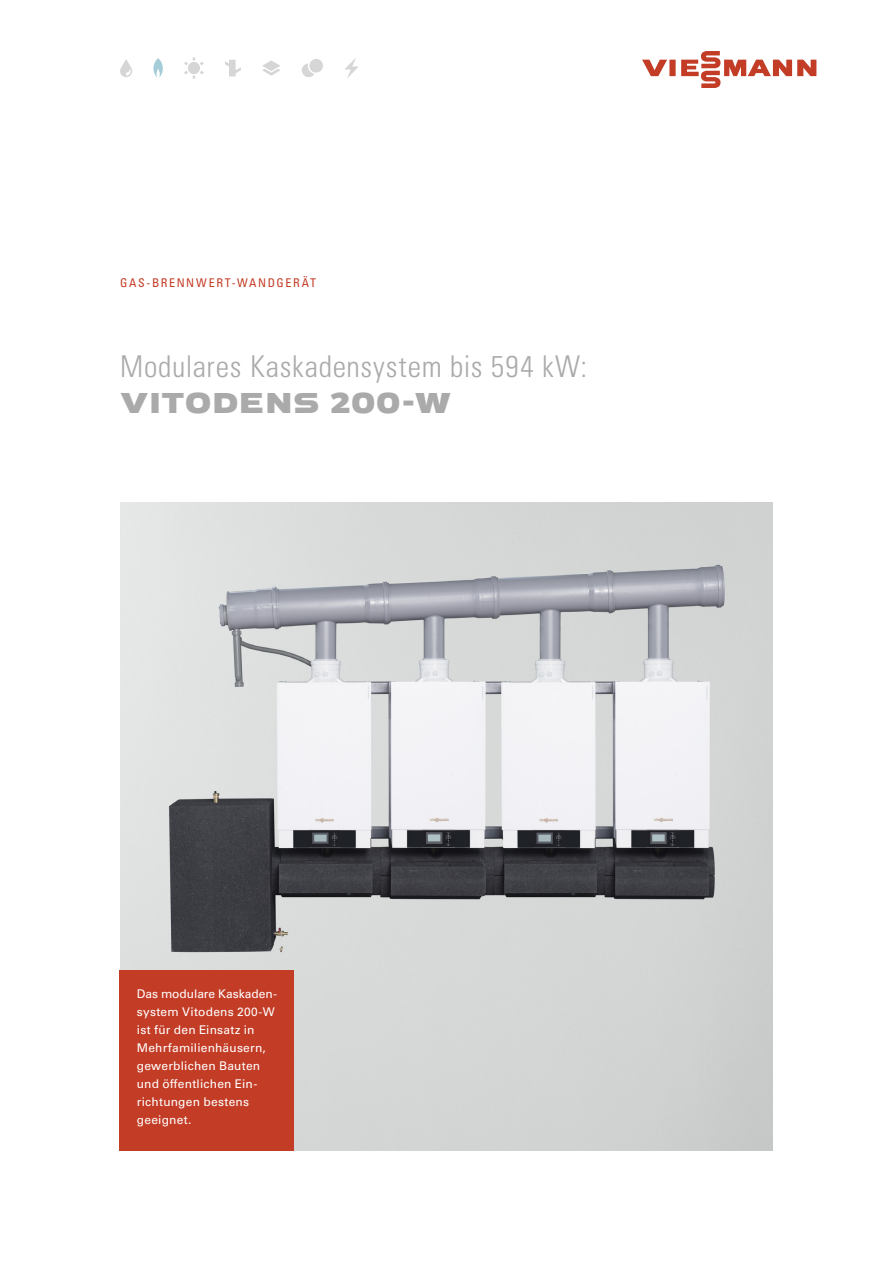
<style>
.page{position:relative;width:893px;height:1263px;background:#fff}
.page>*{position:absolute;margin:0;border:0;box-sizing:border-box;transform-origin:0 0}
.t1{font:30px "Univers LTCYR 47 Light Cond";letter-spacing:.02em;color:#aaa}
.t2{font:700 30px "Viessmann";letter-spacing:.015em;color:#aaa}
.t3{font:12px/18px "Univers LTCYR 55 Roman";letter-spacing:.015em;color:#fff}
.t4{font:condensed 12px "Univers LTCYR 57";letter-spacing:.14em;color:#c33c26}
</style>
<div class="page">
<img style="left:120px;top:503px;width:653px;height:648px">
<div style="left:120px;top:971px;width:174px;height:180px;background:#c33c26"></div>
<svg style="left:642px;top:51px;width:174px;height:37px"></svg>
<svg style="left:302px;top:59px;width:21px;height:18px"></svg>
<svg style="left:344px;top:58px;width:14px;height:20px"></svg>
<svg style="left:184px;top:57px;width:20px;height:22px"></svg>
<svg style="left:225px;top:60px;width:16px;height:16px"></svg>
<svg style="left:262px;top:60px;width:18px;height:16px"></svg>
<svg style="left:153px;top:58px;width:10px;height:20px"></svg>
<svg style="left:120px;top:59px;width:12px;height:18px"></svg>
<p class="t4" style="left:120px;top:275px;width:198px">GAS-BRENNWERT-WANDGERÄT</p>
<h1 class="t1" style="left:120px;top:346px;width:469px">Modulares Kaskadensystem bis 594 kW:</h1>
<h1 class="t2" style="left:120px;top:382px;width:333px">VITODENS 200-W</h1>
<p class="t3" style="left:137px;top:984px;width:142px">Das modulare Kaskaden&shy;system Vitodens 200-W ist für den Einsatz in<br>Mehrfamilienhäusern, gewerblichen Bauten und öffentlichen Ein&shy;richtungen bestens geeignet.</p>
</div>
